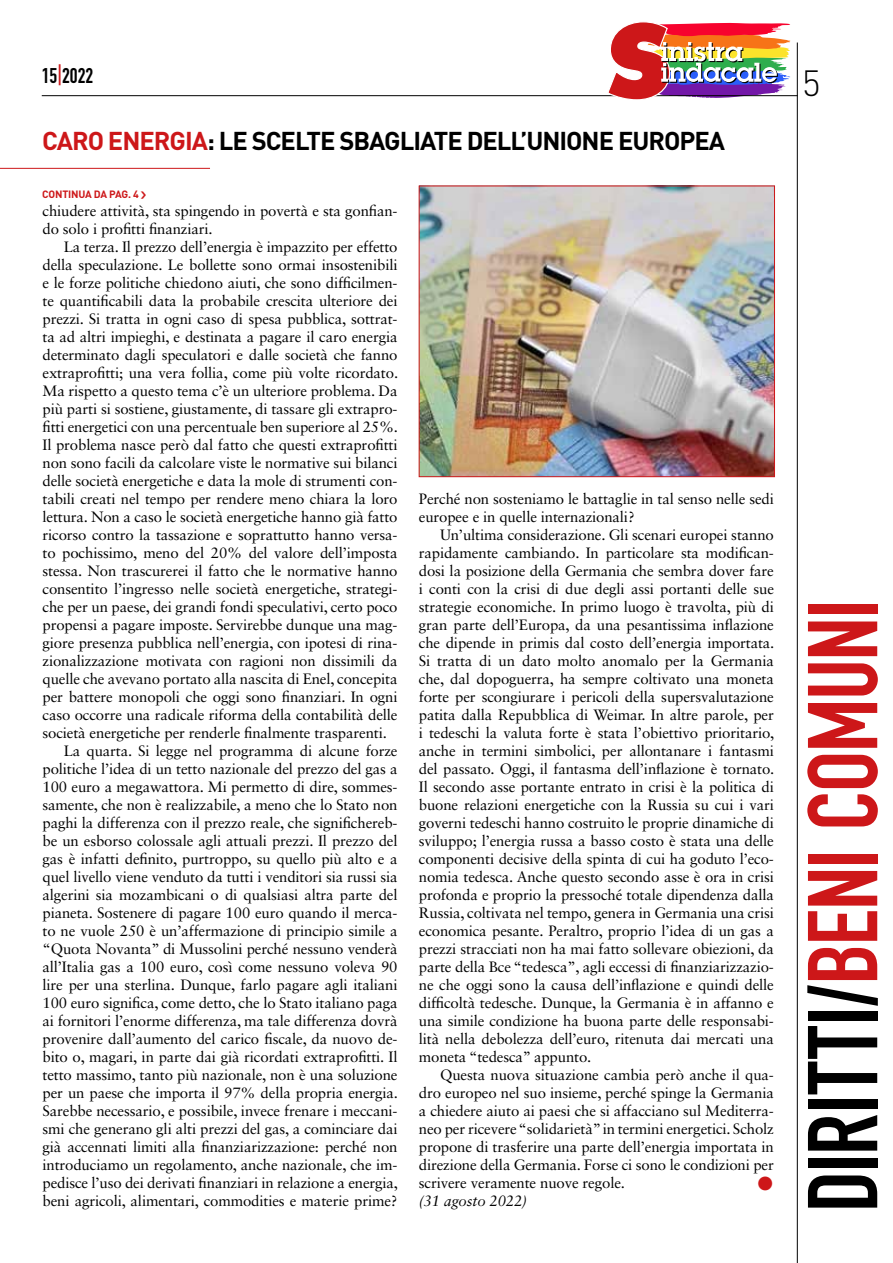
<style>
.page{position:relative;width:893px;height:1263px;background:#fff}
.page>*{position:absolute;margin:0;border:0;box-sizing:border-box;transform-origin:0 0}
.t1{font:97.35px "DIN Engschrift Std";letter-spacing:-.02em;color:#cd1719}
.t2{font:300 36px "DIN";color:#000}
.t3{font:700 25.5px "DIN";letter-spacing:-.04em;color:#000}
.t4{font:21px "DIN Engschrift Std";color:#000}
.t5{font:15px/18px "Sabon LT Std";letter-spacing:-.01em;color:#000}
.t6{font:italic 15px "Sabon LT Std";letter-spacing:-.01em;color:#000}
.t7{font:15px "Zapf Dingbats IT Cby BT";color:#cd1719}
.t8{font:700 10.5px "DIN";letter-spacing:-.02em;color:#cd1719}
.s1{color:#cd1719}
.s2{color:#000}
</style>
<div class="page">
<hr style="left:42px;top:95px;width:756px;height:1px;background:#000">
<hr style="left:797px;top:43px;width:1px;height:1220px;background:#000">
<svg style="left:606px;top:22px;width:185px;height:78px"></svg>
<hr style="left:0;top:168px;width:210px;height:1px;background:#cd1719">
<img style="left:421px;top:188px;width:352px;height:287px">
<div style="left:419px;top:186px;width:356px;height:291px;border:1px solid #cd1719"></div>
<h3 class="t4" style="left:42px;top:63px;width:53px">15<span class="s1">|</span>2022</h3>
<h2 class="t2" style="left:802px;top:61px;width:20px">5</h2>
<h3 class="t3" style="left:42px;top:125px;width:684px"><span class="s1">CARO ENERGIA</span>: LE SCELTE SBAGLIATE DELL’UNIONE EUROPEA</h3>
<p class="t8" style="left:42px;top:187px;width:98px">CONTINUA DA PAG. 4</p>
<p class="t5" style="left:43px;top:202px;width:357px">chiudere attività, sta spingendo in povertà e sta gonfian&shy;do solo i profitti finanziari.</p>
<p class="t5" style="left:64px;top:238px;width:335px">La terza. Il prezzo dell’energia è impazzito per effetto</p>
<p class="t5" style="left:43px;top:256px;width:357px">della speculazione. Le bollette sono ormai insostenibili</p>
<p class="t5" style="left:43px;top:274px;width:357px">e le forze politiche chiedono aiuti, che sono difficilmen-</p>
<p class="t5" style="left:43px;top:292px;width:357px">te quantificabili data la probabile crescita ulteriore dei</p>
<p class="t5" style="left:43px;top:310px;width:357px">prezzi. Si tratta in ogni caso di spesa pubblica, sottrat-</p>
<p class="t5" style="left:43px;top:328px;width:357px">ta ad altri impieghi, e destinata a pagare il caro energia</p>
<p class="t5" style="left:43px;top:346px;width:357px">determinato dagli speculatori e dalle società che fanno</p>
<p class="t5" style="left:43px;top:364px;width:357px">extraprofitti; una vera follia, come più volte ricordato.</p>
<p class="t5" style="left:43px;top:382px;width:357px">Ma rispetto a questo tema c’è un ulteriore problema. Da</p>
<p class="t5" style="left:43px;top:400px;width:357px">più parti si sostiene, giustamente, di tassare gli extrapro-</p>
<p class="t5" style="left:43px;top:418px;width:357px">fitti energetici con una percentuale ben superiore al 25%.</p>
<p class="t5" style="left:43px;top:436px;width:357px">Il problema nasce però dal fatto che questi extraprofitti</p>
<p class="t5" style="left:43px;top:454px;width:357px">non sono facili da calcolare viste le normative sui bilanci</p>
<p class="t5" style="left:43px;top:472px;width:357px">delle società energetiche e data la mole di strumenti con-</p>
<p class="t5" style="left:43px;top:490px;width:357px">tabili creati nel tempo per rendere meno chiara la loro</p>
<p class="t5" style="left:43px;top:508px;width:357px">lettura. Non a caso le società energetiche hanno già fatto</p>
<p class="t5" style="left:43px;top:526px;width:357px">ricorso contro la tassazione e soprattutto hanno versa-</p>
<p class="t5" style="left:43px;top:544px;width:357px">to pochissimo, meno del 20% del valore dell’imposta</p>
<p class="t5" style="left:43px;top:562px;width:357px">stessa. Non trascurerei il fatto che le normative hanno</p>
<p class="t5" style="left:43px;top:580px;width:357px">consentito l’ingresso nelle società energetiche, strategi-</p>
<p class="t5" style="left:43px;top:598px;width:357px">che per un paese, dei grandi fondi speculativi, certo poco</p>
<p class="t5" style="left:43px;top:616px;width:357px">propensi a pagare imposte. Servirebbe dunque una mag-</p>
<p class="t5" style="left:43px;top:634px;width:357px">giore presenza pubblica nell’energia, con ipotesi di rina-</p>
<p class="t5" style="left:43px;top:652px;width:357px">zionalizzazione motivata con ragioni non dissimili da</p>
<p class="t5" style="left:43px;top:670px;width:357px">quelle che avevano portato alla nascita di Enel, concepita</p>
<p class="t5" style="left:43px;top:688px;width:357px">per battere monopoli che oggi sono finanziari. In ogni</p>
<p class="t5" style="left:43px;top:706px;width:357px">caso occorre una radicale riforma della contabilità delle</p>
<p class="t5" style="left:43px;top:724px;width:346px">società energetiche per renderle finalmente trasparenti.</p>
<p class="t5" style="left:64px;top:742px;width:335px">La quarta. Si legge nel programma di alcune forze</p>
<p class="t5" style="left:43px;top:760px;width:357px">politiche l’idea di un tetto nazionale del prezzo del gas a</p>
<p class="t5" style="left:43px;top:778px;width:357px">100 euro a megawattora. Mi permetto di dire, sommes-</p>
<p class="t5" style="left:43px;top:796px;width:357px">samente, che non è realizzabile, a meno che lo Stato non</p>
<p class="t5" style="left:43px;top:814px;width:357px">paghi la differenza con il prezzo reale, che significhereb-</p>
<p class="t5" style="left:43px;top:832px;width:357px">be un esborso colossale agli attuali prezzi. Il prezzo del</p>
<p class="t5" style="left:43px;top:850px;width:356px">gas è infatti definito, purtroppo, su quello più alto e a</p>
<p class="t5" style="left:43px;top:868px;width:357px">quel livello viene venduto da tutti i venditori sia russi sia</p>
<p class="t5" style="left:43px;top:886px;width:357px">algerini sia mozambicani o di qualsiasi altra parte del</p>
<p class="t5" style="left:43px;top:904px;width:357px">pianeta. Sostenere di pagare 100 euro quando il merca-</p>
<p class="t5" style="left:43px;top:922px;width:357px">to ne vuole 250 è un’affermazione di principio simile a</p>
<p class="t5" style="left:43px;top:940px;width:357px">“Quota Novanta” di Mussolini perché nessuno venderà</p>
<p class="t5" style="left:43px;top:958px;width:357px">all’Italia gas a 100 euro, così come nessuno voleva 90</p>
<p class="t5" style="left:43px;top:976px;width:357px">lire per una sterlina. Dunque, farlo pagare agli italiani</p>
<p class="t5" style="left:43px;top:994px;width:357px">100 euro significa, come detto, che lo Stato italiano paga</p>
<p class="t5" style="left:43px;top:1012px;width:357px">ai fornitori l’enorme differenza, ma tale differenza dovrà</p>
<p class="t5" style="left:43px;top:1030px;width:357px">provenire dall’aumento del carico fiscale, da nuovo de-</p>
<p class="t5" style="left:43px;top:1048px;width:357px">bito o, magari, in parte dai già ricordati extraprofitti. Il</p>
<p class="t5" style="left:43px;top:1066px;width:357px">tetto massimo, tanto più nazionale, non è una soluzione</p>
<p class="t5" style="left:43px;top:1084px;width:357px">per un paese che importa il 97% della propria energia.</p>
<p class="t5" style="left:43px;top:1102px;width:357px">Sarebbe necessario, e possibile, invece frenare i meccani-</p>
<p class="t5" style="left:43px;top:1120px;width:357px">smi che generano gli alti prezzi del gas, a cominciare dai</p>
<p class="t5" style="left:43px;top:1138px;width:357px">già accennati limiti alla finanziarizzazione: perché non</p>
<p class="t5" style="left:43px;top:1156px;width:357px">introduciamo un regolamento, anche nazionale, che im-</p>
<p class="t5" style="left:43px;top:1174px;width:357px">pedisce l’uso dei derivati finanziari in relazione a energia,</p>
<p class="t5" style="left:43px;top:1192px;width:357px">beni agricoli, alimentari, commodities e materie prime?</p>
<p class="t5" style="left:419px;top:490px;width:357px">Perché non sosteniamo le battaglie in tal senso nelle sedi europee e in quelle internazionali?</p>
<p class="t5" style="left:419px;top:526px;width:357px;text-align:justify;text-indent:21px">Un’ultima considerazione. Gli scenari europei stanno rapidamente cambiando. In particolare sta modifican&shy;dosi la posizione della Germania che sembra dover fare i conti con la crisi di due degli assi portanti delle sue strategie economiche. In primo luogo è travolta, più di gran parte dell’Europa, da una pesantissima inflazione che dipende in primis dal costo dell’energia importata.<br>Si tratta di un dato molto anomalo per la Germania che, dal dopoguerra, ha sempre coltivato una moneta forte per scongiurare i pericoli della supersvalutazione patita dalla Repubblica di Weimar. In altre parole, per i tedeschi la valuta forte è stata l’obiettivo prioritario, anche in termini simbolici, per allontanare i fantasmi del passato. Oggi, il fantasma dell’inflazione è tornato.<br>Il secondo asse portante entrato in crisi è la politica di buone relazioni energetiche con la Russia su cui i vari governi tedeschi hanno costruito le proprie dinamiche di sviluppo; l’energia russa a basso costo è stata una delle componenti decisive della spinta di cui ha goduto l’eco&shy;nomia tedesca. Anche questo secondo asse è ora in crisi profonda e proprio la pressoché totale dipendenza dalla Russia, coltivata nel tempo, genera in Germania una crisi economica pesante. Peraltro, proprio l’idea di un gas a prezzi stracciati non ha mai fatto sollevare obiezioni, da parte della Bce “tedesca”, agli eccessi di finanziarizzazio&shy;ne che oggi sono la causa dell’inflazione e quindi delle difficoltà tedesche. Dunque, la Germania è in affanno e una simile condizione ha buona parte delle responsabi&shy;lità nella debolezza dell’euro, ritenuta dai mercati una moneta “tedesca” appunto.</p>
<p class="t5" style="left:419px;top:1066px;width:357px;text-align:justify;text-indent:21px">Questa nuova situazione cambia però anche il qua&shy;dro europeo nel suo insieme, perché spinge la Germania a chiedere aiuto ai paesi che si affacciano sul Mediterra&shy;neo per ricevere “solidarietà” in termini energetici. Scholz propone di trasferire una parte dell’energia importata in direzione della Germania. Forse ci sono le condizioni per scrivere veramente nuove regole.</p>
<p class="t7" style="left:758px;top:1176px;width:16px">●</p>
<p class="t6" style="left:419px;top:1192px;width:110px">(31 agosto 2022)</p>
<h1 class="t1" style="left:786px;top:1212px;width:614px;rotate:-90deg"><span class="s2">DIRITTI/</span>BENI COMUNI</h1>
</div>
